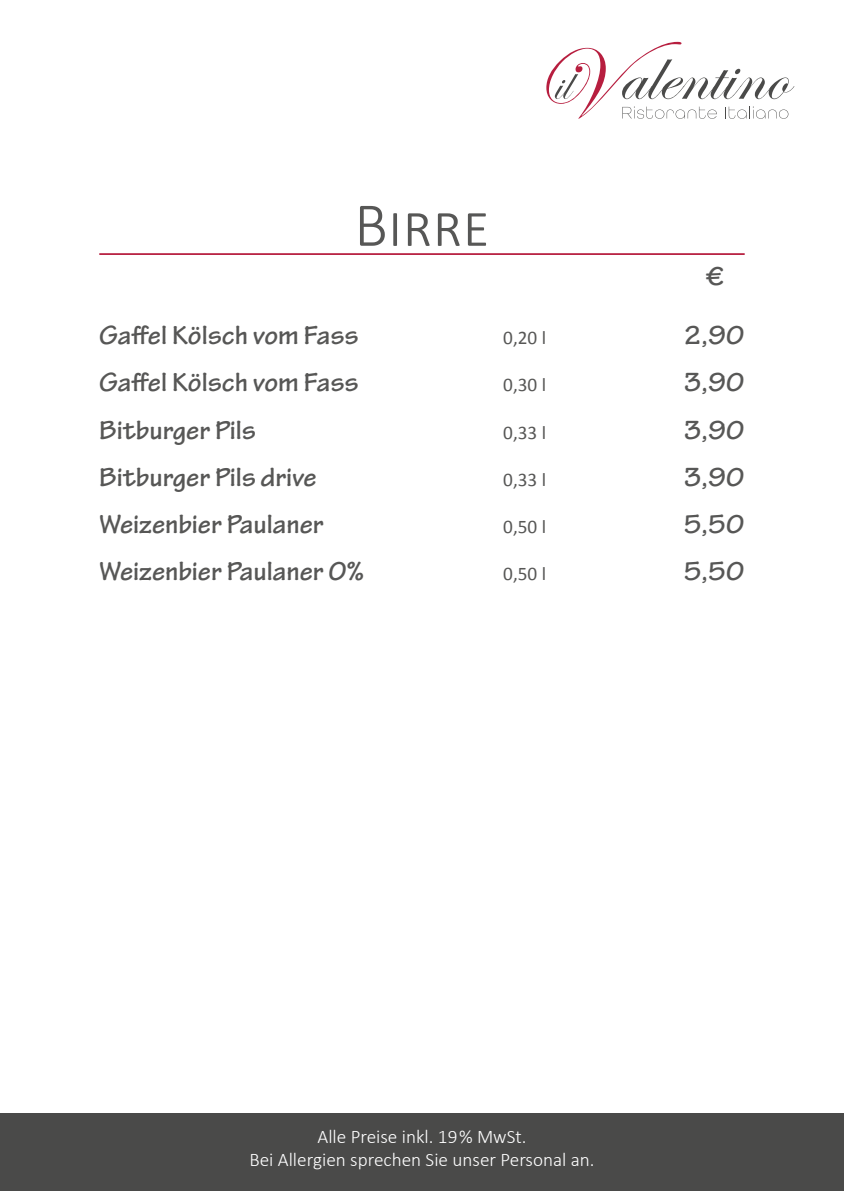
<style>
.page{position:relative;width:844px;height:1191px;background:#fff}
.page>*{position:absolute;margin:0;border:0;box-sizing:border-box;transform-origin:0 0}
.t1{font:300 63px "Calibri";color:#575756}
.t2{font:700 28px "Tekton Pro";color:#575756}
.t3{font:300 19.25px/23.1px "Calibri";color:#fff;text-align:center}
.t4{font:19.25px "Calibri";color:#575756}
</style>
<div class="page">
<div style="left:0;top:1113px;width:843px;height:78px;background:#4a4a49"></div>
<hr style="left:99px;top:253px;width:645px;height:2px;background:#b71e3f">
<svg style="left:546px;top:42px;width:248px;height:77px"></svg>
<h1 class="t1" style="left:354px;top:186px;width:137px">Birre</h1>
<p class="t2" style="left:705px;top:259px;width:20px">€</p>
<p class="t2" style="left:99px;top:319px;width:261px">Gaffel Kölsch vom Fass</p>
<p class="t4" style="left:503px;top:324px;width:44px">0,20 l</p>
<p class="t2" style="left:683px;top:319px;width:63px">2,90</p>
<p class="t2" style="left:99px;top:366px;width:261px">Gaffel Kölsch vom Fass</p>
<p class="t4" style="left:503px;top:372px;width:44px">0,30 l</p>
<p class="t2" style="left:683px;top:366px;width:63px">3,90</p>
<p class="t2" style="left:99px;top:413px;width:158px">Bitburger Pils</p>
<p class="t4" style="left:503px;top:419px;width:44px">0,33 l</p>
<p class="t2" style="left:683px;top:413px;width:63px">3,90</p>
<p class="t2" style="left:99px;top:460px;width:219px">Bitburger Pils drive</p>
<p class="t4" style="left:503px;top:466px;width:44px">0,33 l</p>
<p class="t2" style="left:683px;top:460px;width:63px">3,90</p>
<p class="t2" style="left:99px;top:508px;width:225px">Weizenbier Paulaner</p>
<p class="t4" style="left:503px;top:513px;width:44px">0,50 l</p>
<p class="t2" style="left:683px;top:508px;width:63px">5,50</p>
<p class="t2" style="left:99px;top:555px;width:266px">Weizenbier Paulaner 0%</p>
<p class="t4" style="left:503px;top:561px;width:44px">0,50 l</p>
<p class="t2" style="left:683px;top:555px;width:63px">5,50</p>
<p class="t3" style="left:249px;top:1125px;width:346px">Alle Preise inkl. 19 % MwSt.<br>Bei Allergien sprechen Sie unser Personal an.</p>
</div>
